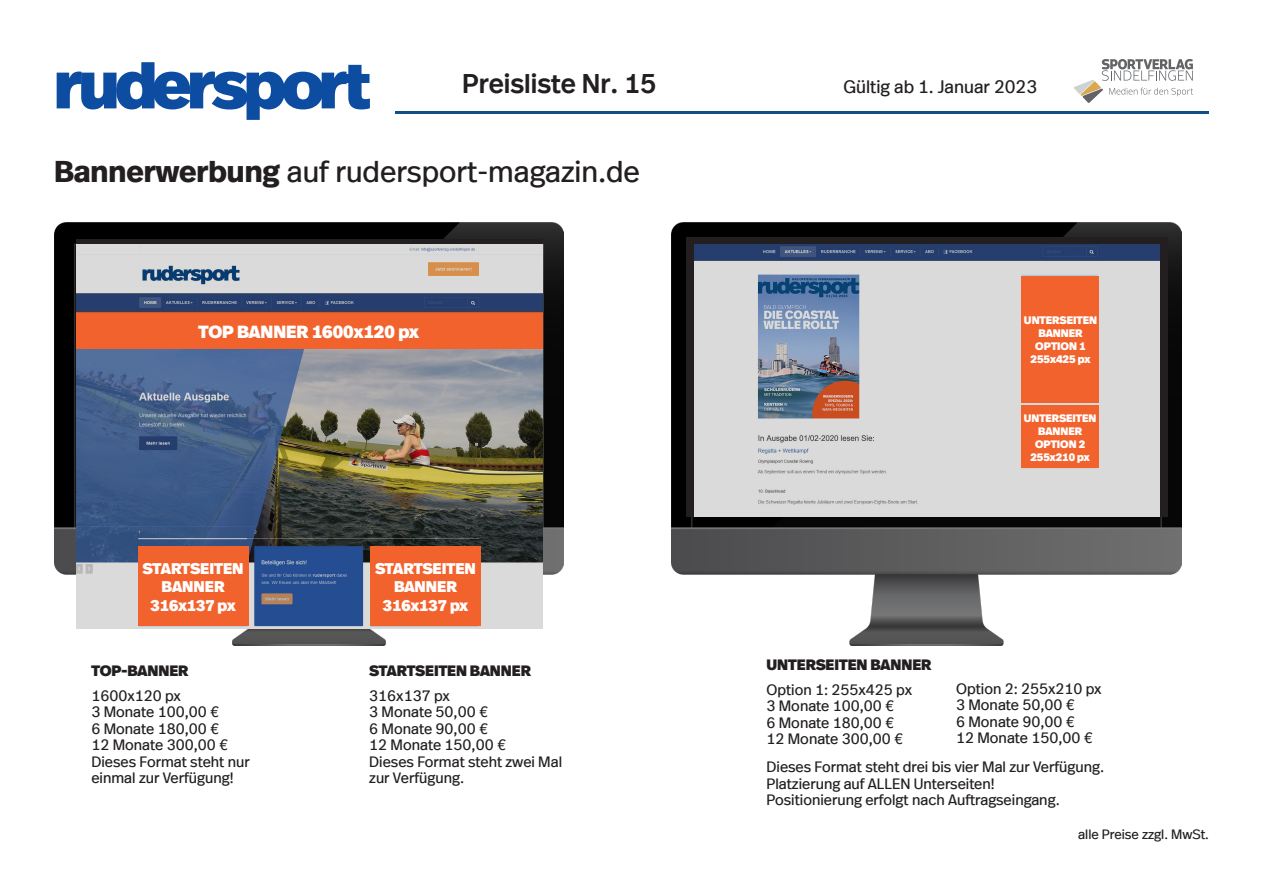
<style>
.page{position:relative;width:1263px;height:893px;background:#fff}
.page>*{position:absolute;margin:0;border:0;box-sizing:border-box;transform-origin:0 0}
.t1{font:900 66px "Real Head Offc Pro";letter-spacing:-.06em;color:#0d4da1}
.t2{font:30px "Real Head Offc Pro";color:#231f20}
.t3{font:500 27px "Real Head Offc Pro";color:#231f20}
.t4{font:18px "Real Head Offc Pro";color:#231f20}
.t5{font:900 17.55px "Real Head Offc Pro";color:#fff}
.t6{font:900 15.45px/18.6px "Real Head Offc Pro";color:#fff;text-align:center}
.t7{font:15px/16.5px "Real Head Offc Pro";color:#231f20}
.t8{font:900 15px "Real Head Offc Pro";color:#231f20}
.t9{font:13.5px "Real Head Offc Pro";color:#231f20}
.t10{font:900 10.8px/13px "Real Head Offc Pro";color:#fff;text-align:center}
.s1{font-weight:700}
</style>
<div class="page">
<img style="left:54px;top:222px;width:509px;height:423px">
<img style="left:76px;top:245px;width:466px;height:384px">
<div style="left:76px;top:313px;width:466px;height:35px;background:#f2622c"></div>
<div style="left:138px;top:547px;width:110px;height:79px;background:#f2622c"></div>
<div style="left:370px;top:547px;width:111px;height:79px;background:#f2622c"></div>
<img style="left:672px;top:222px;width:509px;height:423px">
<div style="left:686px;top:237px;width:482px;height:279px;background:#231f20"></div>
<img style="left:695px;top:244px;width:465px;height:272px">
<div style="left:1021px;top:276px;width:78px;height:127px;background:#f2622c"></div>
<div style="left:1021px;top:406px;width:77px;height:62px;background:#f2622c"></div>
<hr style="left:395px;top:111px;width:813px;height:3px;background:#114f87">
<svg style="left:1074px;top:59px;width:119px;height:44px"></svg>
<p class="t1" style="left:54px;top:27px;width:318px">rudersport</p>
<p class="t3" style="left:462px;top:62px;width:196px">Preisliste Nr. 15</p>
<p class="t4" style="left:843px;top:72px;width:195px">Gültig ab 1. Januar 2023</p>
<p class="t2" style="left:54px;top:149px;width:587px"><span class="s1">Bannerwerbung</span> auf rudersport-magazin.de</p>
<p class="t5" style="left:199px;top:317px;width:222px">TOP BANNER 1600x120 px</p>
<p class="t6" style="left:143px;top:558px;width:102px">STARTSEITEN<br>BANNER<br>316x137 px</p>
<p class="t6" style="left:375px;top:558px;width:102px">STARTSEITEN<br>BANNER<br>316x137 px</p>
<p class="t8" style="left:91px;top:657px;width:98px">TOP-BANNER</p>
<p class="t7" style="left:91px;top:686px;width:129px">1600x120 px<br>3 Monate 100,00 €</p>
<p class="t7" style="left:91px;top:719px;width:129px">6 Monate 180,00 €</p>
<p class="t7" style="left:91px;top:735px;width:138px">12 Monate 300,00 €</p>
<p class="t7" style="left:91px;top:752px;width:160px">Dieses Format steht nur</p>
<p class="t7" style="left:91px;top:768px;width:144px">einmal zur Verfügung!</p>
<p class="t8" style="left:369px;top:657px;width:163px">STARTSEITEN BANNER</p>
<p class="t7" style="left:369px;top:686px;width:120px">316x137 px<br>3 Monate 50,00 €</p>
<p class="t7" style="left:369px;top:719px;width:120px">6 Monate 90,00 €</p>
<p class="t7" style="left:369px;top:735px;width:138px">12 Monate 150,00 €</p>
<p class="t7" style="left:369px;top:752px;width:194px">Dieses Format steht zwei Mal zur Verfügung.</p>
<p class="t10" style="left:1024px;top:313px;width:75px">UNTERSEITEN<br>BANNER</p>
<p class="t10" style="left:1030px;top:339px;width:61px">OPTION 1<br>255x425 px</p>
<p class="t10" style="left:1024px;top:411px;width:74px">UNTERSEITEN<br>BANNER</p>
<p class="t10" style="left:1030px;top:436px;width:61px">OPTION 2<br>255x210 px</p>
<p class="t8" style="left:766px;top:651px;width:166px">UNTERSEITEN BANNER</p>
<p class="t7" style="left:766px;top:680px;width:147px">Option 1: 255x425 px<br>3 Monate 100,00 €</p>
<p class="t7" style="left:766px;top:713px;width:129px">6 Monate 180,00 €</p>
<p class="t7" style="left:766px;top:730px;width:138px">12 Monate 300,00 €</p>
<p class="t7" style="left:956px;top:679px;width:147px">Option 2: 255x210 px<br>3 Monate 50,00 €</p>
<p class="t7" style="left:956px;top:712px;width:120px">6 Monate 90,00 €</p>
<p class="t7" style="left:956px;top:729px;width:138px">12 Monate 150,00 €</p>
<p class="t7" style="left:766px;top:758px;width:339px">Dieses Format steht drei bis vier Mal zur Verfügung.<br>Platzierung auf ALLEN Unterseiten!<br>Positionierung erfolgt nach Auftragseingang.</p>
<p class="t9" style="left:1078px;top:824px;width:132px">alle Preise zzgl. MwSt.</p>
</div>
